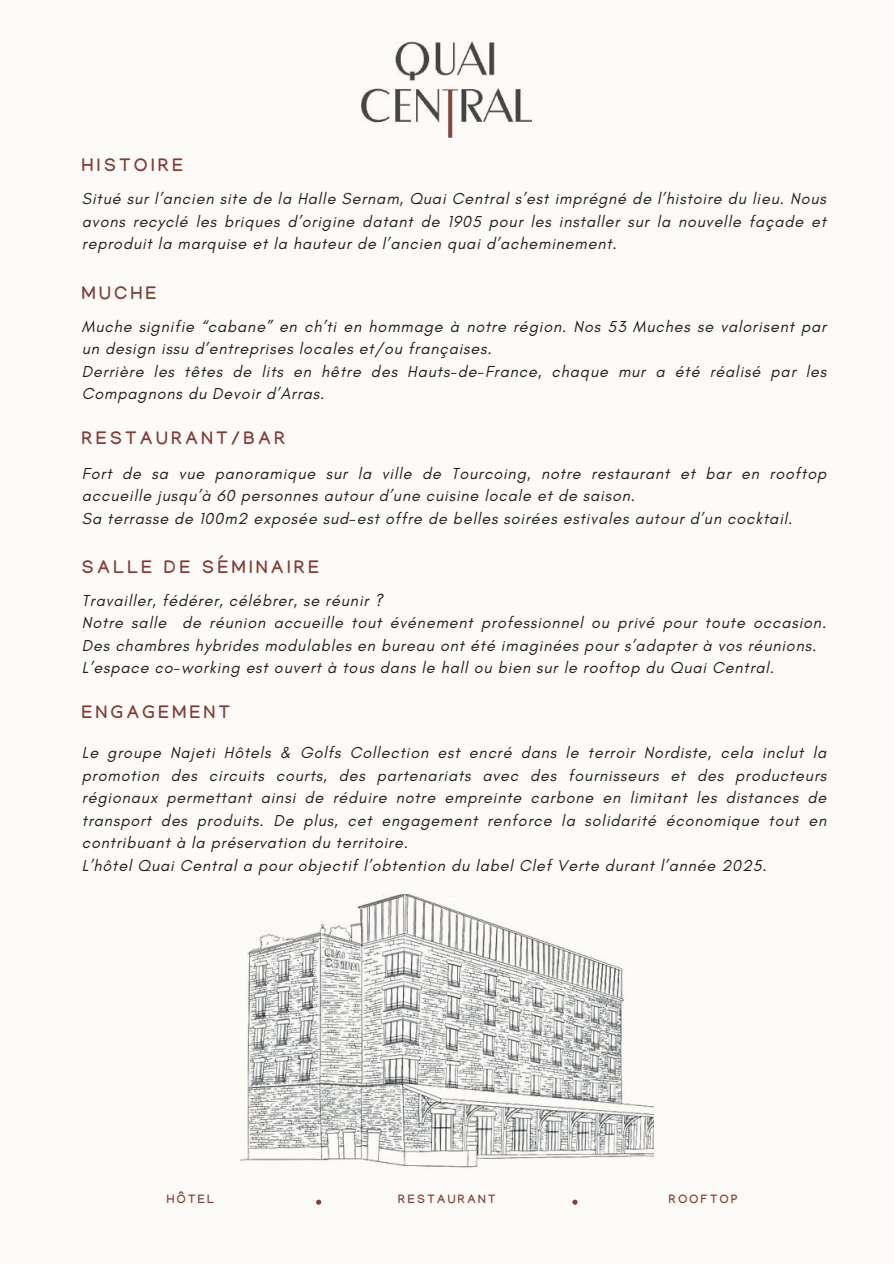
<style>
.page{position:relative;width:894px;height:1264px;background:#fff}
.page>*{position:absolute;margin:0;border:0;box-sizing:border-box;transform-origin:0 0}
.t1{font:700 18px "Manjari";letter-spacing:.2em;color:#883a35}
.t2{font:italic 16.2px/22.5px "Glacial Indifference";letter-spacing:.05em;color:#211f1c}
.t3{font:700 12px "Manjari";letter-spacing:.2em;color:#883a35}
</style>
<div class="page">
<div style="left:0;top:0;width:893px;height:1263px;background:#fcfbf8"></div>
<img style="left:362px;top:41px;width:169px;height:96px">
<img style="left:240px;top:894px;width:413px;height:274px">
<svg style="left:316px;top:1199px;width:5px;height:5px"></svg>
<svg style="left:572px;top:1199px;width:5px;height:5px"></svg>
<p class="t1" style="left:82px;top:158px;width:102px">HISTOIRE</p>
<p class="t2" style="left:82px;top:187px;width:745px;text-align:justify">Situé sur l’ancien site de la Halle Sernam, Quai Central s’est imprégné de l’histoire du lieu. Nous avons recyclé les briques d’origine datant de 1905 pour les installer sur la nouvelle façade et reproduit la marquise et la hauteur de l’ancien quai d’acheminement.</p>
<p class="t1" style="left:82px;top:285px;width:76px">MUCHE</p>
<p class="t2" style="left:82px;top:315px;width:745px">Muche signifie “cabane” en ch’ti en hommage à notre région. Nos 53 Muches se valorisent par un design issu d’entreprises locales et/ou françaises.<br>Derrière les têtes de lits en hêtre des Hauts-de-France, chaque mur a été réalisé par les Compagnons du Devoir d’Arras.</p>
<p class="t1" style="left:82px;top:430px;width:204px">RESTAURANT/BAR</p>
<p class="t2" style="left:82px;top:462px;width:745px">Fort de sa vue panoramique sur la ville de Tourcoing, notre restaurant et bar en rooftop accueille jusqu’à 60 personnes autour d’une cuisine locale et de saison.<br>Sa terrasse de 100m2 exposée sud-est offre de belles soirées estivales autour d’un cocktail.</p>
<p class="t1" style="left:82px;top:559px;width:238px">SALLE DE SÉMINAIRE</p>
<p class="t2" style="left:82px;top:589px;width:745px">Travailler, fédérer, célébrer, se réunir ?<br>Notre salle de réunion accueille tout événement professionnel ou privé pour toute occasion.<br>Des chambres hybrides modulables en bureau ont été imaginées pour s’adapter à vos réunions.<br>L’espace co-working est ouvert à tous dans le hall ou bien sur le rooftop du Quai Central.</p>
<p class="t1" style="left:82px;top:704px;width:149px">ENGAGEMENT</p>
<p class="t2" style="left:82px;top:741px;width:745px">Le groupe Najeti Hôtels &amp; Golfs Collection est encré dans le terroir Nordiste, cela inclut la promotion des circuits courts, des partenariats avec des fournisseurs et des producteurs régionaux permettant ainsi de réduire notre empreinte carbone en limitant les distances de transport des produits. De plus, cet engagement renforce la solidarité économique tout en contribuant à la préservation du territoire.<br>L’hôtel Quai Central a pour objectif l’obtention du label Clef Verte durant l’année 2025.</p>
<p class="t3" style="left:167px;top:1194px;width:49px">HÔTEL</p>
<p class="t3" style="left:398px;top:1194px;width:98px">RESTAURANT</p>
<p class="t3" style="left:668px;top:1194px;width:70px">ROOFTOP</p>
</div>
